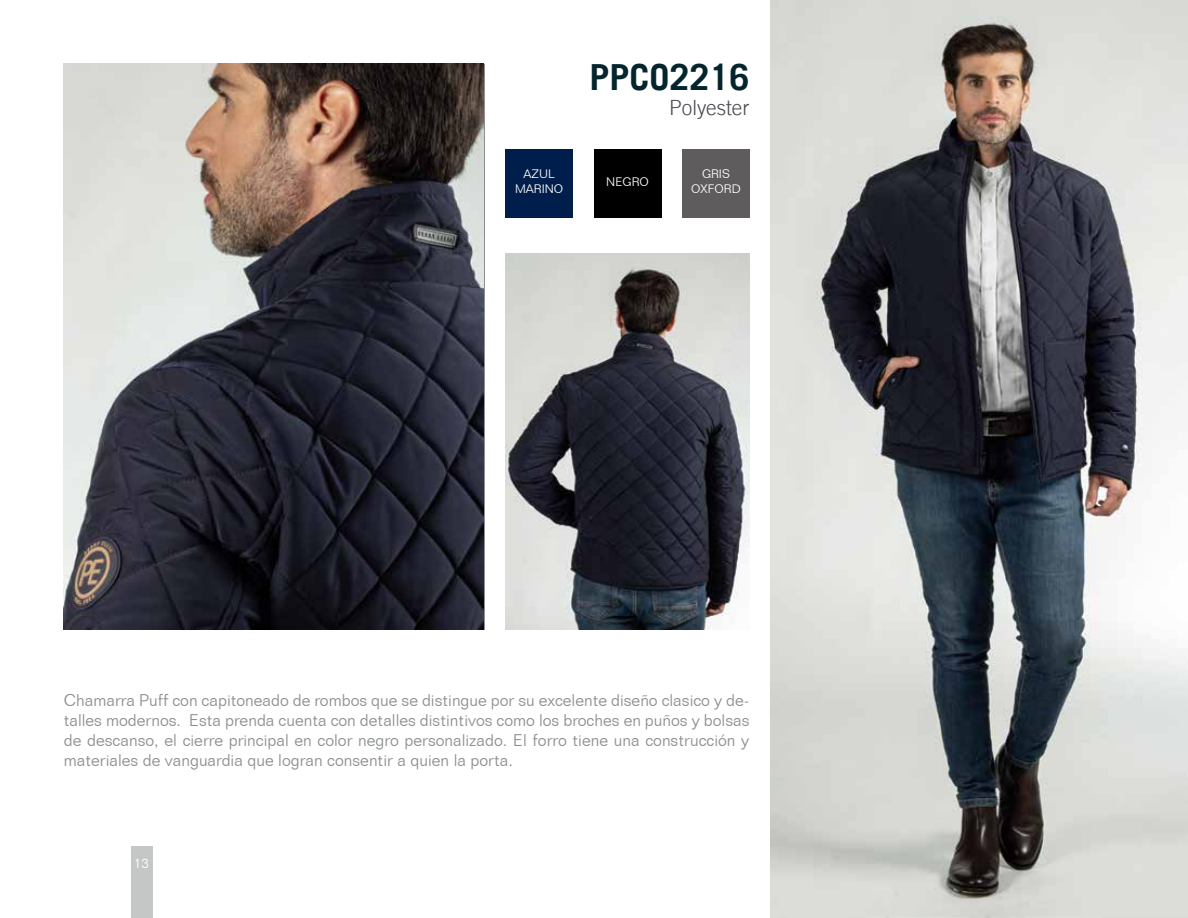
<style>
.page{position:relative;width:1188px;height:918px;background:#fff}
.page>*{position:absolute;margin:0;border:0;box-sizing:border-box;transform-origin:0 0}
.t1{font:700 36px "Trade Gothic LT";color:#04252c}
.t2{font:300 21px "Trade Gothic LT";color:#494a50}
.t3{font:300 16.5px/19.8px "Folio BT";color:#8c8f90;text-align:justify}
.t4{font:300 13.5px "Folio BT";color:#fff}
.t5{font:300 12px/14.4px "Folio BT";color:#fff;text-align:center}
</style>
<div class="page">
<div style="left:506px;top:150px;width:67px;height:68px;background:#001e4b"></div>
<div style="left:682px;top:150px;width:67px;height:68px;background:#5e5c5d"></div>
<div style="left:594px;top:150px;width:67px;height:68px;background:#000"></div>
<img style="left:771px;top:0;width:417px;height:918px">
<img style="left:64px;top:64px;width:420px;height:565px">
<img style="left:506px;top:253px;width:243px;height:377px">
<div style="left:131px;top:847px;width:21px;height:71px;background:#c5c7c7"></div>
<h1 class="t1" style="left:589px;top:55px;width:162px">PPCO2216</h1>
<p class="t2" style="left:669px;top:95px;width:82px">Polyester</p>
<p class="t5" style="left:515px;top:167px;width:50px">AZUL<br>MARINO</p>
<p class="t5" style="left:606px;top:174px;width:44px">NEGRO</p>
<p class="t5" style="left:691px;top:167px;width:51px">GRIS<br>OXFORD</p>
<p class="t3" style="left:64px;top:691px;width:687px">Chamarra Puff con capitoneado de rombos que se distingue por su excelente diseño clasico y de&shy;talles modernos. Esta prenda cuenta con detalles distintivos como los broches en puños y bolsas de descanso, el cierre principal en color negro personalizado. El forro tiene una construcción y materiales de vanguardia que logran consentir a quien la porta.</p>
<p class="t4" style="left:134px;top:855px;width:16px">13</p>
</div>
